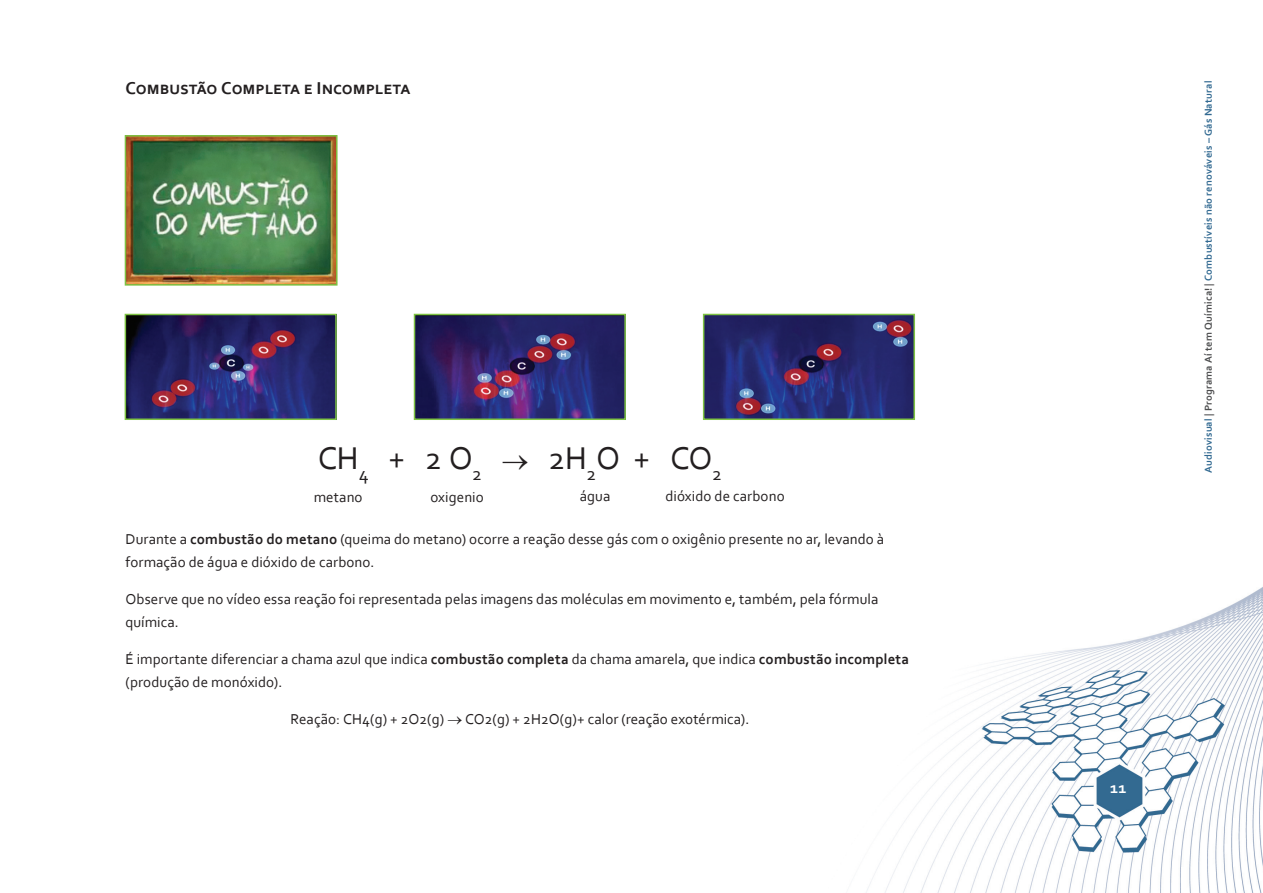
<style>
.page{position:relative;width:1263px;height:893px;background:#fff}
.page>*{position:absolute;margin:0;border:0;box-sizing:border-box;transform-origin:0 0}
.t1{font:33px "Corbel";color:#231f20}
.t2{font:700 18px "Corbel";color:#231f20}
.t3{font:700 16.5px "Corbel";color:#fff}
.t4{font:15px/22.5px "Corbel";letter-spacing:.005em;color:#231f20}
.t5{font:700 10.5px "Corbel";letter-spacing:.02em;color:#316991}
.s1{font-weight:700}
.s2{color:#4b4c4d}
</style>
<div class="page">
<img style="left:866px;top:587px;width:397px;height:306px">
<img style="left:128px;top:138px;width:207px;height:145px">
<div style="left:125px;top:135px;width:213px;height:151px;border:2px solid #7ec243"></div>
<img style="left:128px;top:317px;width:206px;height:100px">
<div style="left:125px;top:314px;width:212px;height:106px;border:2px solid #7ec243"></div>
<img style="left:417px;top:317px;width:206px;height:100px">
<div style="left:414px;top:314px;width:212px;height:106px;border:2px solid #7ec243"></div>
<img style="left:706px;top:317px;width:206px;height:100px">
<div style="left:703px;top:314px;width:212px;height:106px;border:2px solid #7ec243"></div>
<p class="t2" style="left:125px;top:77px;width:286px">Combustão Completa e Incompleta</p>
<h1 class="t1" style="left:318px;top:438px;width:406px">CH<sub>4</sub> + 2 O<sub>2</sub> → 2H<sub>2</sub>O + CO<sub>2</sub></h1>
<p class="t4" style="left:314px;top:485px;width:50px">metano</p>
<p class="t4" style="left:430px;top:485px;width:55px">oxigenio</p>
<p class="t4" style="left:580px;top:485px;width:32px">água</p>
<p class="t4" style="left:665px;top:485px;width:121px">dióxido de carbono</p>
<p class="t4" style="left:125px;top:528px;width:760px">Durante a <span class="s1">combustão do metano</span> (queima do metano) ocorre a reação desse gás com o oxigênio presente no ar, levando à formação de água e dióxido de carbono.</p>
<p class="t4" style="left:125px;top:588px;width:754px">Observe que no vídeo essa reação foi representada pelas imagens das moléculas em movimento e, também, pela fórmula química.</p>
<p class="t4" style="left:125px;top:648px;width:785px">É importante diferenciar a chama azul que indica <span class="s1">combustão completa</span> da chama amarela, que indica <span class="s1">combustão incompleta </span>(produção de monóxido).</p>
<p class="t4" style="left:290px;top:708px;width:460px">Reação: CH4(g) + 2O2(g) → CO2(g) + 2H2O(g)+ calor (reação exotérmica).</p>
<p class="t5" style="left:1202px;top:473px;width:394px;rotate:-90deg">Audiovisual <span class="s2">| Programa Aí tem Química! |</span> Combustíveis não renováveis – Gás Natural</p>
<p class="t3" style="left:1110px;top:777px;width:18px">11</p>
</div>
